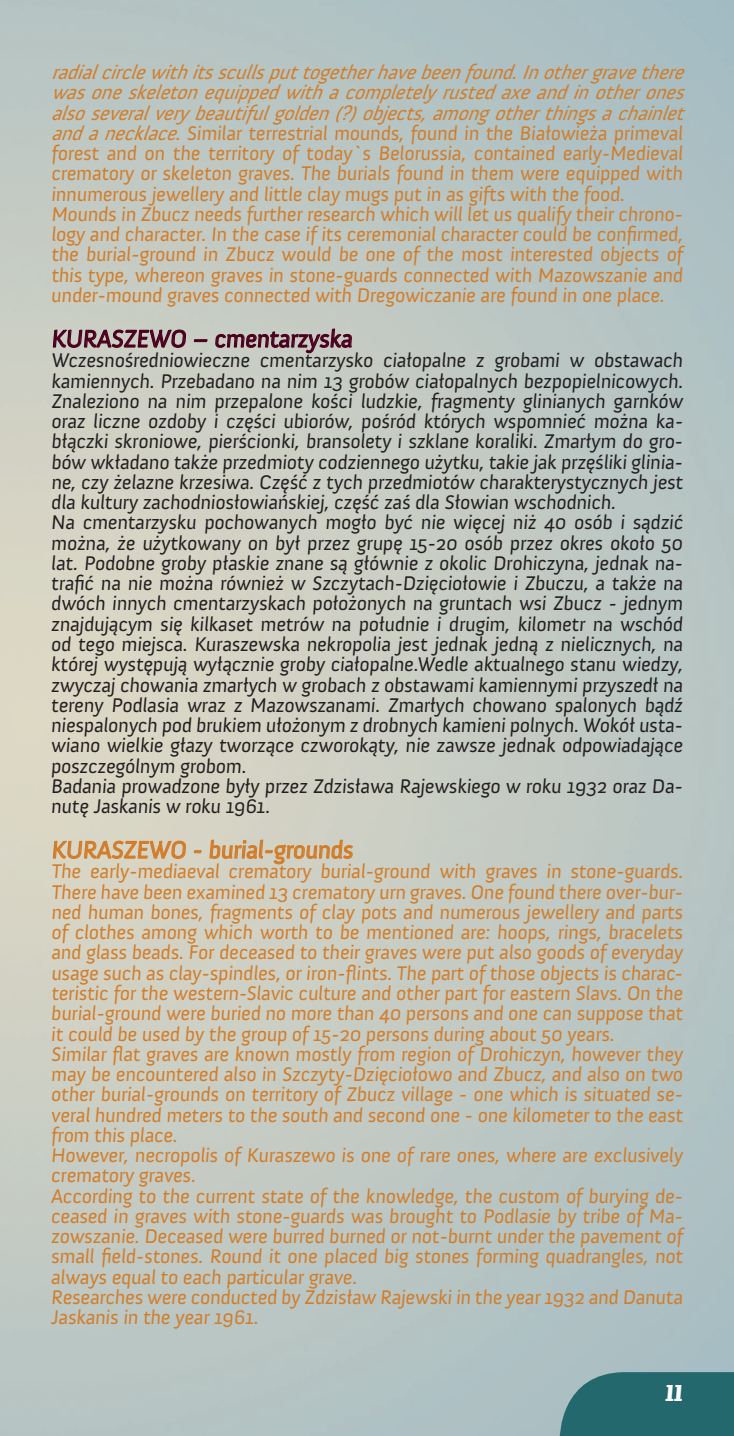
<style>
.page{position:relative;width:734px;height:1436px;background:#fff}
.page>*{position:absolute;margin:0;border:0;box-sizing:border-box;transform-origin:0 0}
.t1{font:31.5px "Hamburger Heaven";color:#fff}
.t2{font:24.75px "Anivers";color:#d17d2a}
.t3{font:24.75px "Anivers";color:#4a001e}
.t4{font:20.25px/20.2px "Anivers";letter-spacing:-.01em;color:#d17d2a}
.t5{font:20.25px/20.2px "Anivers";letter-spacing:-.01em;color:#231f20}
.s1{font-style:italic}
</style>
<div class="page">
<svg style="left:559px;top:1371px;width:174px;height:64px;background:#307075"></svg>
<svg style="left:52px;top:327px;width:135px;height:22px;background:#a59193"></svg>
<svg style="left:193px;top:338px;width:15px;height:5px"></svg>
<svg style="left:214px;top:311px;width:139px;height:63px;background:#bab7b3"></svg>
<svg style="left:52px;top:838px;width:135px;height:22px;background:#d5bb97"></svg>
<svg style="left:193px;top:849px;width:9px;height:5px"></svg>
<svg style="left:208px;top:823px;width:145px;height:58px;background:#d1c8b3"></svg>
<p class="t4" style="left:51px;top:62px;width:641px"><span class="s1">radialcirclewithitsscullsputtogetherhavebeenfound.Inothergravethere wasoneskeletonequippedwithacompletely rustedaxeandinotherones alsoseveralvery beautifulgolden(?)objects,amongotherthingsachainlet andanecklace.</span>Similar terrestrial mounds, found in the Białowieża primeval forest and on the territory of today`s Belorussia, contained early-Medieval crematory or skeleton graves. The burials found in them were equipped with innumerous jewellery and little clay mugs put in as gifts with the food.<br>Mounds in Zbucz needs further research which will let us qualify their chrono&shy;logy and character. In the case if its ceremonial character could be confirmed, the burial-ground in Zbucz would be one of the most interested objects of this type, whereon graves in stone-guards connected with Mazowszanie and under-mound graves connected with Dregowiczanie are found in one place.</p>
<p class="t3" style="left:51px;top:325px;width:305px">KURASZEWO – cmentarzyska</p>
<p class="t5" style="left:51px;top:350px;width:635px">Wczesnośredniowieczne cmentarzysko ciałopalne z grobami w obstawach kamiennych. Przebadano na nim 13 grobów ciałopalnych bezpopielnicowych.<br>Znaleziono na nim przepalone kości ludzkie, fragmenty glinianych garnków oraz liczne ozdoby i części ubiorów, pośród których wspomnieć można ka&shy;błączki skroniowe, pierścionki, bransolety i szklane koraliki. Zmarłym do gro&shy;bów wkładano także przedmioty codziennego użytku, takie jak przęśliki glinia&shy;ne, czy żelazne krzesiwa. Część z tych przedmiotów charakterystycznych jest dla kultury zachodniosłowiańskiej, część zaś dla Słowian wschodnich.<br>Na cmentarzysku pochowanych mogło być nie więcej niż 40 osób i sądzić można, że użytkowany on był przez grupę 15-20 osób przez okres około 50 lat. Podobne groby płaskie znane są głównie z okolic Drohiczyna, jednak na&shy;trafić na nie można również w Szczytach-Dzięciołowie i Zbuczu, a także na dwóch innych cmentarzyskach położonych na gruntach wsi Zbucz - jednym znajdującym się kilkaset metrów na południe i drugim, kilometr na wschód od tego miejsca. Kuraszewska nekropolia jest jednak jedną z nielicznych, na której występują wyłącznie groby ciałopalne.Wedle aktualnego stanu wiedzy, zwyczaj chowania zmarłych w grobach z obstawami kamiennymi przyszedł na tereny Podlasia wraz z Mazowszanami. Zmarłych chowano spalonych bądź niespalonych pod brukiem ułożonym z drobnych kamieni polnych. Wokół usta&shy;wiano wielkie głazy tworzące czworokąty, nie zawsze jednak odpowiadające poszczególnym grobom.<br>Badania prowadzone były przez Zdzisława Rajewskiego w roku 1932 oraz Da&shy;nutę Jaskanis w roku 1961.</p>
<p class="t2" style="left:51px;top:836px;width:306px">KURASZEWO - burial-grounds</p>
<p class="t4" style="left:51px;top:861px;width:635px">The early-mediaeval crematory burial-ground with graves in stone-guards.<br>There have been examined 13 crematory urn graves. One found there over-bur&shy;ned human bones, fragments of clay pots and numerous jewellery and parts of clothes among which worth to be mentioned are: hoops, rings, bracelets and glass beads. For deceased to their graves were put also goods of everyday usage such as clay-spindles, or iron-flints. The part of those objects is charac&shy;teristic for the western-Slavic culture and other part for eastern Slavs. On the burial-ground were buried no more than 40 persons and one can suppose that it could be used by the group of 15-20 persons during about 50 years.<br>Similar flat graves are known mostly from region of Drohiczyn, however they may be encountered also in Szczyty-Dzięciołowo and Zbucz, and also on two other burial-grounds on territory of Zbucz village - one which is situated se&shy;veral hundred meters to the south and second one - one kilometer to the east from this place.<br>However, necropolis of Kuraszewo is one of rare ones, where are exclusively crematory graves.<br>According to the current state of the knowledge, the custom of burying de&shy;ceased in graves with stone-guards was brought to Podlasie by tribe of Ma&shy;zowszanie. Deceased were burred burned or not-burnt under the pavement of small field-stones. Round it one placed big stones forming quadrangles, not always equal to each particular grave.<br>Researches were conducted by Zdzisław Rajewski in the year 1932 and Danuta Jaskanis in the year 1961.</p>
<h1 class="t1" style="left:665px;top:1370px;width:19px">11</h1>
</div>
